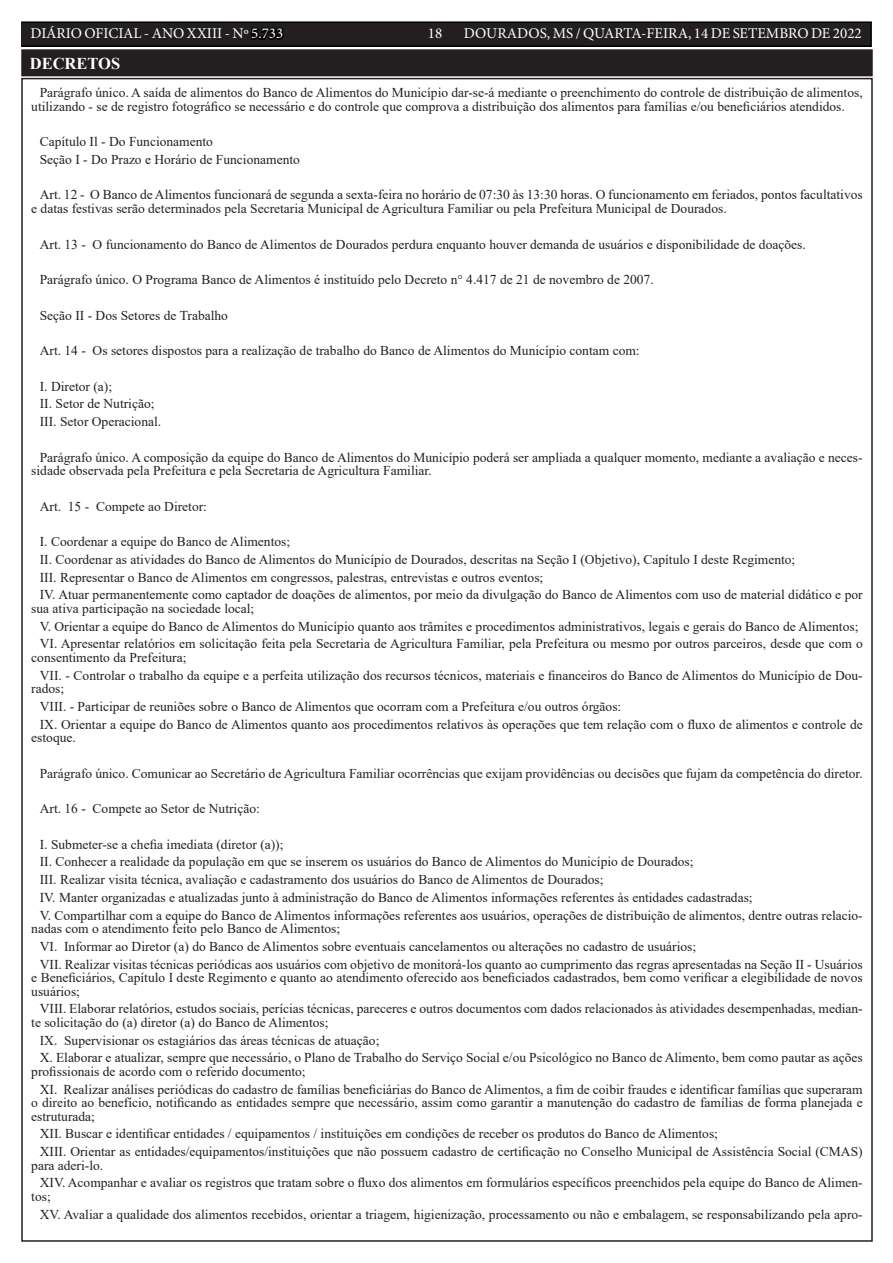
<style>
.page{position:relative;width:893px;height:1263px;background:#fff}
.page>*{position:absolute;margin:0;border:0;box-sizing:border-box;transform-origin:0 0}
.TEXTO{font:700 16.5px "Times New Roman";color:#fff}
.t1{font:15px "Minion Pro";color:#fff}
.TEXTO-2{font:13.5px/13.5px "Times New Roman";color:#231f20}
.s1{color:#000}
</style>
<div class="page">
<div style="left:21px;top:22px;width:850px;height:24px;background:#231f20"></div>
<div style="left:21px;top:21px;width:851px;height:26px;border:2px solid #000"></div>
<div style="left:23px;top:51px;width:848px;height:23px;background:#231f20"></div>
<div style="left:21px;top:49px;width:852px;height:27px;border:4px solid #231f20"></div>
<p class="t1" style="left:31px;top:24px;width:254px">DIÁRIO OFICIAL - ANO XXIII - Nº <span class="s1">5.733</span></p>
<p class="t1" style="left:428px;top:24px;width:16px">18</p>
<p class="t1" style="left:464px;top:24px;width:399px">DOURADOS, MS / QUARTA-FEIRA, 14 DE SETEMBRO DE 2022</p>
<p class="TEXTO" style="left:30px;top:52px;width:92px">DECRETOS</p>
<p class="TEXTO-2" style="left:31px;top:86px;width:833px;text-indent:9px">Parágrafo único. A saída de alimentos do Banco de Alimentos do Município dar-se-á mediante o preenchimento do controle de distribuição de alimentos, utilizando - se de registro fotográfico se necessário e do controle que comprova a distribuição dos alimentos para famílias e/ou beneficiários atendidos.</p>
<p class="TEXTO-2" style="left:40px;top:135px;width:175px">Capítulo Il - Do Funcionamento</p>
<p class="TEXTO-2" style="left:40px;top:152px;width:262px">Seção I - Do Prazo e Horário de Funcionamento</p>
<p class="TEXTO-2" style="left:31px;top:188px;width:833px;text-indent:9px">Art. 12 - O Banco de Alimentos funcionará de segunda a sexta-feira no horário de 07:30 às 13:30 horas. O funcionamento em feriados, pontos facultativos e datas festivas serão determinados pela Secretaria Municipal de Agricultura Familiar ou pela Prefeitura Municipal de Dourados.</p>
<p class="TEXTO-2" style="left:40px;top:237px;width:767px">Art. 13 - O funcionamento do Banco de Alimentos de Dourados perdura enquanto houver demanda de usuários e disponibilidade de doações.</p>
<p class="TEXTO-2" style="left:40px;top:272px;width:615px">Parágrafo único. O Programa Banco de Alimentos é instituído pelo Decreto n° 4.417 de 21 de novembro de 2007.</p>
<p class="TEXTO-2" style="left:40px;top:308px;width:190px">Seção II - Dos Setores de Trabalho</p>
<p class="TEXTO-2" style="left:40px;top:343px;width:601px">Art. 14 - Os setores dispostos para a realização de trabalho do Banco de Alimentos do Município contam com:</p>
<p class="TEXTO-2" style="left:40px;top:379px;width:74px">I. Diretor (a);</p>
<p class="TEXTO-2" style="left:40px;top:397px;width:116px">II. Setor de Nutrição;</p>
<p class="TEXTO-2" style="left:40px;top:414px;width:123px">III. Setor Operacional.</p>
<p class="TEXTO-2" style="left:31px;top:450px;width:833px;text-indent:9px">Parágrafo único. A composição da equipe do Banco de Alimentos do Município poderá ser ampliada a qualquer momento, mediante a avaliação e neces&shy;sidade observada pela Prefeitura e pela Secretaria de Agricultura Familiar.</p>
<p class="TEXTO-2" style="left:40px;top:499px;width:169px">Art. 15 - Compete ao Diretor:</p>
<p class="TEXTO-2" style="left:40px;top:534px;width:252px">I. Coordenar a equipe do Banco de Alimentos;</p>
<p class="TEXTO-2" style="left:40px;top:552px;width:757px">II. Coordenar as atividades do Banco de Alimentos do Município de Dourados, descritas na Seção I (Objetivo), Capítulo I deste Regimento;</p>
<p class="TEXTO-2" style="left:40px;top:570px;width:505px">III. Representar o Banco de Alimentos em congressos, palestras, entrevistas e outros eventos;</p>
<p class="TEXTO-2" style="left:31px;top:588px;width:833px;text-indent:9px">IV. Atuar permanentemente como captador de doações de alimentos, por meio da divulgação do Banco de Alimentos com uso de material didático e por sua ativa participação na sociedade local;</p>
<p class="TEXTO-2" style="left:40px;top:619px;width:820px">V. Orientar a equipe do Banco de Alimentos do Município quanto aos trâmites e procedimentos administrativos, legais e gerais do Banco de Alimentos;</p>
<p class="TEXTO-2" style="left:31px;top:637px;width:833px;text-indent:9px">VI. Apresentar relatórios em solicitação feita pela Secretaria de Agricultura Familiar, pela Prefeitura ou mesmo por outros parceiros, desde que com o consentimento da Prefeitura;</p>
<p class="TEXTO-2" style="left:31px;top:668px;width:833px;text-indent:9px">VII. - Controlar o trabalho da equipe e a perfeita utilização dos recursos técnicos, materiais e financeiros do Banco de Alimentos do Município de Dou&shy;rados;</p>
<p class="TEXTO-2" style="left:40px;top:699px;width:583px">VIII. - Participar de reuniões sobre o Banco de Alimentos que ocorram com a Prefeitura e/ou outros órgãos:</p>
<p class="TEXTO-2" style="left:31px;top:717px;width:833px;text-indent:9px">IX. Orientar a equipe do Banco de Alimentos quanto aos procedimentos relativos às operações que tem relação com o fluxo de alimentos e controle de estoque.</p>
<p class="TEXTO-2" style="left:40px;top:766px;width:824px">Parágrafo único. Comunicar ao Secretário de Agricultura Familiar ocorrências que exijam providências ou decisões que fujam da competência do diretor.</p>
<p class="TEXTO-2" style="left:40px;top:801px;width:222px">Art. 16 - Compete ao Setor de Nutrição:</p>
<p class="TEXTO-2" style="left:40px;top:837px;width:245px">I. Submeter-se a chefia imediata (diretor (a));</p>
<p class="TEXTO-2" style="left:40px;top:855px;width:655px">II. Conhecer a realidade da população em que se inserem os usuários do Banco de Alimentos do Município de Dourados;</p>
<p class="TEXTO-2" style="left:40px;top:872px;width:565px">III. Realizar visita técnica, avaliação e cadastramento dos usuários do Banco de Alimentos de Dourados;</p>
<p class="TEXTO-2" style="left:40px;top:890px;width:714px">IV. Manter organizadas e atualizadas junto à administração do Banco de Alimentos informações referentes às entidades cadastradas;</p>
<p class="TEXTO-2" style="left:31px;top:908px;width:833px;text-indent:9px">V. Compartilhar com a equipe do Banco de Alimentos informações referentes aos usuários, operações de distribuição de alimentos, dentre outras relacio&shy;nadas com o atendimento feito pelo Banco de Alimentos;</p>
<p class="TEXTO-2" style="left:40px;top:939px;width:658px">VI. Informar ao Diretor (a) do Banco de Alimentos sobre eventuais cancelamentos ou alterações no cadastro de usuários;</p>
<p class="TEXTO-2" style="left:31px;top:957px;width:833px;text-align:justify;text-indent:9px">VII. Realizar visitas técnicas periódicas aos usuários com objetivo de monitorá-los quanto ao cumprimento das regras apresentadas na Seção II - Usuários e Beneficiários, Capítulo I deste Regimento e quanto ao atendimento oferecido aos beneficiados cadastrados, bem como verificar a elegibilidade de novos usuários;</p>
<p class="TEXTO-2" style="left:31px;top:1002px;width:833px;text-indent:9px">VIII. Elaborar relatórios, estudos sociais, perícias técnicas, pareceres e outros documentos com dados relacionados às atividades desempenhadas, median&shy;te solicitação do (a) diretor (a) do Banco de Alimentos;</p>
<p class="TEXTO-2" style="left:40px;top:1033px;width:341px">IX. Supervisionar os estagiários das áreas técnicas de atuação;</p>
<p class="TEXTO-2" style="left:31px;top:1051px;width:833px;text-indent:9px">X. Elaborar e atualizar, sempre que necessário, o Plano de Trabalho do Serviço Social e/ou Psicológico no Banco de Alimento, bem como pautar as ações profissionais de acordo com o referido documento;</p>
<p class="TEXTO-2" style="left:31px;top:1082px;width:833px;text-align:justify;text-indent:9px">XI. Realizar análises periódicas do cadastro de famílias beneficiárias do Banco de Alimentos, a fim de coibir fraudes e identificar famílias que superaram o direito ao benefício, notificando as entidades sempre que necessário, assim como garantir a manutenção do cadastro de famílias de forma planejada e estruturada;</p>
<p class="TEXTO-2" style="left:40px;top:1127px;width:680px">XII. Buscar e identificar entidades / equipamentos / instituições em condições de receber os produtos do Banco de Alimentos;</p>
<p class="TEXTO-2" style="left:31px;top:1144px;width:833px;text-indent:9px">XIII. Orientar as entidades/equipamentos/instituições que não possuem cadastro de certificação no Conselho Municipal de Assistência Social (CMAS) para aderi-lo.</p>
<p class="TEXTO-2" style="left:31px;top:1176px;width:833px;text-indent:9px">XIV. Acompanhar e avaliar os registros que tratam sobre o fluxo dos alimentos em formulários específicos preenchidos pela equipe do Banco de Alimen&shy;tos;</p>
<p class="TEXTO-2" style="left:40px;top:1207px;width:824px">XV. Avaliar a qualidade dos alimentos recebidos, orientar a triagem, higienização, processamento ou não e embalagem, se responsabilizando pela apro-</p>
</div>
